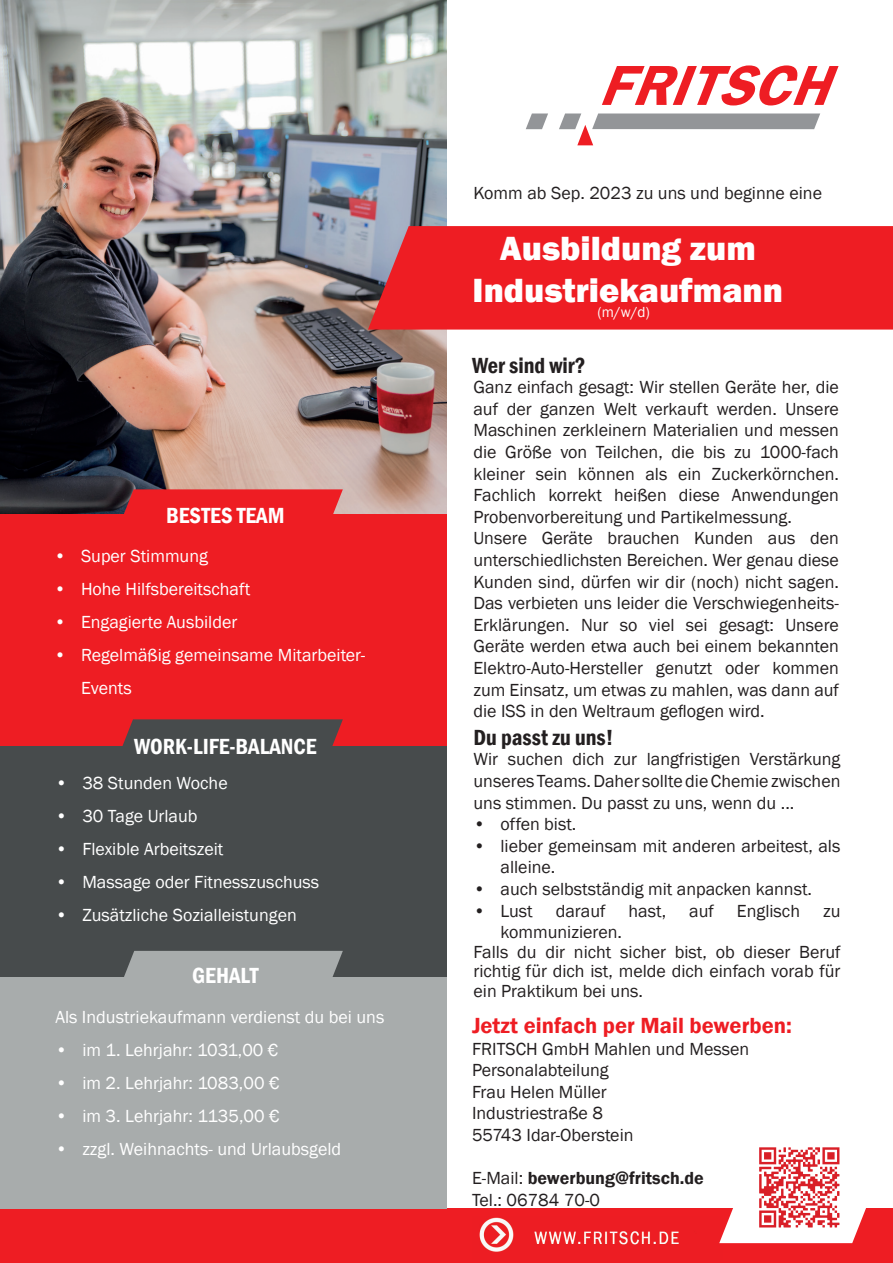
<style>
.page{position:relative;width:893px;height:1263px;background:#fff}
.page>*{position:absolute;margin:0;border:0;box-sizing:border-box;transform-origin:0 0}
.t1{font:800 34.5px/41.4px "Franklin Gothic";color:#fff;text-align:center}
.t2{font:600 condensed 22.5px "Franklin Gothic";color:#fff}
.t3{font:600 22.5px "Franklin Gothic";color:#ee1d23}
.t4{font:600 condensed 22.5px "Franklin Gothic";color:#231f20}
.t5{font:18px/21.6px "Franklin Gothic";color:#231f20}
.t6{font:18px/33px "Franklin Gothic";color:#fff}
.t7{font:15px "Franklin Gothic";color:#fff}
.s1{font-weight:600}
</style>
<div class="page">
<div style="left:0;top:1209px;width:893px;height:54px;background:#ee1d23"></div>
<img style="left:0;top:0;width:446px;height:514px">
<img style="left:479px;top:1217px;width:243px;height:35px">
<svg style="left:602px;top:65px;width:237px;height:40px"></svg>
<svg style="left:526px;top:113px;width:22px;height:16px"></svg>
<svg style="left:559px;top:113px;width:261px;height:32px"></svg>
<div style="left:0;top:977px;width:446px;height:232px;background:#a8acac"></div>
<div style="left:0;top:745px;width:446px;height:231px;background:#474b4c"></div>
<div style="left:0;top:514px;width:446px;height:231px;background:#ee1d23"></div>
<svg style="left:114px;top:489px;width:229px;height:25px;background:#df2328"></svg>
<svg style="left:114px;top:719px;width:229px;height:27px;background:#574648"></svg>
<svg style="left:719px;top:1208px;width:174px;height:35px"></svg>
<svg style="left:115px;top:951px;width:228px;height:26px;background:#9fa3a3"></svg>
<img style="left:748px;top:1147px;width:103px;height:92px">
<div style="left:368px;top:226px;width:525px;height:104px;background:#ee1d23"></div>
<p class="t2" style="left:166px;top:500px;width:120px">BESTES TEAM</p>
<p class="t6" style="left:54px;top:540px;width:155px">• Super Stimmung</p>
<p class="t6" style="left:54px;top:573px;width:198px">• Hohe Hilfsbereitschaft</p>
<p class="t6" style="left:54px;top:606px;width:185px">• Engagierte Ausbilder</p>
<p class="t6" style="left:81px;top:639px;width:286px;text-indent:-27px">• Regelmäßig gemeinsame Mitarbeiter-<br>Events</p>
<p class="t2" style="left:134px;top:731px;width:184px">WORK-LIFE-BALANCE</p>
<p class="t6" style="left:55px;top:766px;width:174px">• 38 Stunden Woche</p>
<p class="t6" style="left:55px;top:799px;width:144px">• 30 Tage Urlaub</p>
<p class="t6" style="left:55px;top:832px;width:170px">• Flexible Arbeitszeit</p>
<p class="t6" style="left:55px;top:865px;width:265px">• Massage oder Fitnesszuschuss</p>
<p class="t6" style="left:55px;top:898px;width:243px">• Zusätzliche Sozialleistungen</p>
<p class="t2" style="left:192px;top:961px;width:68px">GEHALT</p>
<p class="t6" style="left:55px;top:1000px;width:331px">Als Industriekaufmann verdienst du bei uns</p>
<p class="t6" style="left:55px;top:1033px;width:225px">• im 1. Lehrjahr: 1031,00 €</p>
<p class="t6" style="left:55px;top:1066px;width:226px">• im 2. Lehrjahr: 1083,00 €</p>
<p class="t6" style="left:55px;top:1099px;width:226px">• im 3. Lehrjahr: 1135,00 €</p>
<p class="t6" style="left:55px;top:1132px;width:287px">• zzgl. Weihnachts- und Urlaubsgeld</p>
<p class="t5" style="left:473px;top:182px;width:350px">Komm ab Sep. 2023 zu uns und beginne eine</p>
<h1 class="t1" style="left:473px;top:228px;width:312px">Ausbildung zum<br>Industriekaufmann</h1>
<p class="t7" style="left:597px;top:303px;width:54px">(m/w/d)</p>
<p class="t4" style="left:472px;top:350px;width:115px">Wer sind wir?</p>
<p class="t5" style="left:473px;top:377px;width:367px">Ganz einfach gesagt: Wir stellen Geräte her, die auf der ganzen Welt verkauft werden. Unsere Maschinen zerkleinern Materialien und messen die Größe von Teilchen, die bis zu 1000-fach kleiner sein können als ein Zuckerkörnchen.<br>Fachlich korrekt heißen diese Anwendungen Probenvorbereitung und Partikelmessung.<br>Unsere Geräte brauchen Kunden aus den unterschiedlichsten Bereichen. Wer genau diese Kunden sind, dürfen wir dir (noch) nicht sagen.<br>Das verbieten uns leider die Verschwiegenheits-Erklärungen. Nur so viel sei gesagt: Unsere Geräte werden etwa auch bei einem bekannten Elektro-Auto-Hersteller genutzt oder kommen zum Einsatz, um etwas zu mahlen, was dann auf die ISS in den Weltraum geflogen wird.</p>
<p class="t5" style="left:473px;top:749px;width:368px;text-align:justify">Wir suchen dich zur langfristigen Verstärkung unseres Teams. Daher sollte die Chemie zwischen uns stimmen. Du passt zu uns, wenn du ...</p>
<p class="t5" style="left:473px;top:814px;width:104px">• offen bist.</p>
<p class="t5" style="left:500px;top:835px;width:341px;text-indent:-27px">• lieber gemeinsam mit anderen arbeitest, als alleine.</p>
<p class="t5" style="left:473px;top:878px;width:340px">• auch selbstständig mit anpacken kannst.</p>
<p class="t5" style="left:473px;top:900px;width:61px">• Lust</p>
<p class="t5" style="left:556px;top:900px;width:51px">darauf</p>
<p class="t5" style="left:629px;top:900px;width:39px">hast,</p>
<p class="t5" style="left:689px;top:900px;width:26px">auf</p>
<p class="t5" style="left:737px;top:900px;width:65px">Englisch</p>
<p class="t5" style="left:823px;top:900px;width:19px">zu</p>
<p class="t5" style="left:473px;top:923px;width:368px;line-height:19.5px;text-indent:27px">kommunizieren.<br>Falls du dir nicht sicher bist, ob dieser Beruf richtig für dich ist, melde dich einfach vorab für ein Praktikum bei uns.</p>
<p class="t4" style="left:473px;top:722px;width:141px">Du passt zu uns!</p>
<p class="t3" style="left:472px;top:1011px;width:321px">Jetzt einfach per Mail bewerben:</p>
<p class="t5" style="left:472px;top:1038px;width:279px">FRITSCH GmbH Mahlen und Messen<br>Personalabteilung<br>Frau Helen Müller<br>Industriestraße 8<br>55743 Idar-Oberstein</p>
<p class="t5" style="left:472px;top:1168px;width:233px">E-Mail: <span class="s1">bewerbung@fritsch.de<br></span>Tel.: 06784 70-0</p>
</div>
